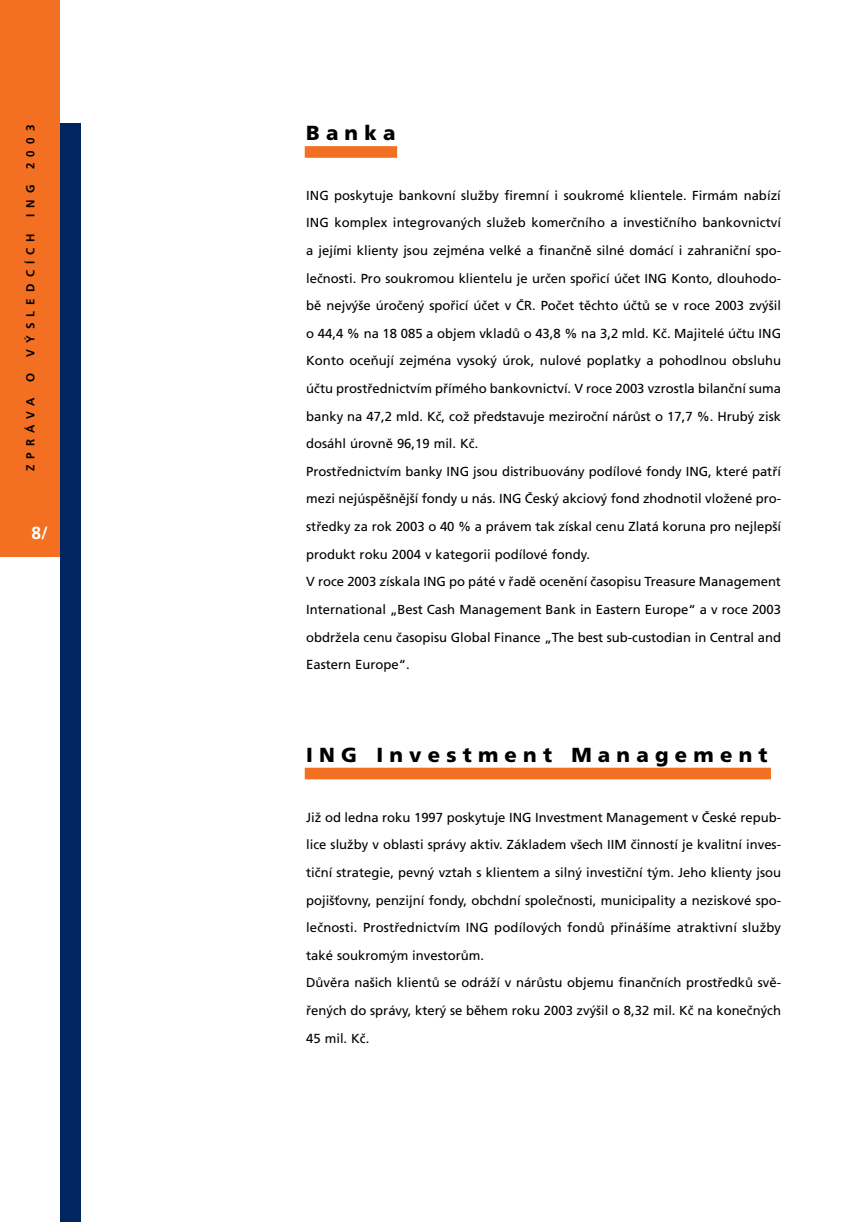
<style>
.page{position:relative;width:863px;height:1222px;background:#fff}
.page>*{position:absolute;margin:0;border:0;box-sizing:border-box;transform-origin:0 0}
.t1{font:900 20.3px "Frutiger CE";letter-spacing:.305em;color:#000}
.t2{font:700 17.5px "Frutiger CE";color:#fff}
.t3{font:13.12px/27.7px "Frutiger CE";color:#000}
.t4{font:700 11.55px "Frutiger CE";letter-spacing:.525em;color:#000}
</style>
<div class="page">
<div style="left:0;top:0;width:60px;height:556px;background:#f36f21"></div>
<div style="left:60px;top:123px;width:21px;height:1098px;background:#002561"></div>
<div style="left:305px;top:146px;width:92px;height:12px;background:#f36f21"></div>
<div style="left:305px;top:767px;width:466px;height:12px;background:#f36f21"></div>
<p class="t4" style="left:26px;top:169px;width:46px;rotate:-90deg">2003</p>
<h1 class="t1" style="left:306px;top:126px;width:91px">Banka</h1>
<p class="t3" style="left:306px;top:183px;width:476px">ING poskytuje bankovní služby firemní i soukromé klientele. Firmám nabízí ING komplex integrovaných služeb komerčního a investičního bankovnictví a jejími klienty jsou zejména velké a finančně silné domácí i zahraniční spo&shy;lečnosti. Pro soukromou klientelu je určen spořicí účet ING Konto, dlouhodo&shy;bě nejvýše úročený spořicí účet v ČR. Počet těchto účtů se v roce 2003 zvýšil o 44,4 % na 18 085 a objem vkladů o 43,8 % na 3,2 mld. Kč. Majitelé účtu ING Konto oceňují zejména vysoký úrok, nulové poplatky a pohodlnou obsluhu účtu prostřednictvím přímého bankovnictví. V roce 2003 vzrostla bilanční suma banky na 47,2 mld. Kč, což představuje meziroční nárůst o 17,7 %. Hrubý zisk dosáhl úrovně 96,19 mil. Kč.<br>Prostřednictvím banky ING jsou distribuovány podílové fondy ING, které patří mezi nejúspěšnější fondy u nás. ING Český akciový fond zhodnotil vložené pro&shy;středky za rok 2003 o 40 % a právem tak získal cenu Zlatá koruna pro nejlepší produkt roku 2004 v kategorii podílové fondy.<br>V roce 2003 získala ING po páté v řadě ocenění časopisu Treasure Management International „Best Cash Management Bank in Eastern Europe“ a v roce 2003 obdržela cenu časopisu Global Finance „The best sub-custodian in Central and Eastern Europe“.</p>
<p class="t4" style="left:26px;top:217px;width:34px;rotate:-90deg">ING</p>
<p class="t4" style="left:26px;top:357px;width:125px;rotate:-90deg">VÝSLEDCÍCH</p>
<p class="t4" style="left:26px;top:382px;width:11px;rotate:-90deg">O</p>
<p class="t4" style="left:26px;top:471px;width:75px;rotate:-90deg">ZPRÁVA</p>
<h2 class="t2" style="left:31px;top:526px;width:18px">8/</h2>
<h1 class="t1" style="left:306px;top:747px;width:463px">ING Investment Management</h1>
<p class="t3" style="left:306px;top:805px;width:476px">Již od ledna roku 1997 poskytuje ING Investment Management v České repub&shy;lice služby v oblasti správy aktiv. Základem všech IIM činností je kvalitní inves&shy;tiční strategie, pevný vztah s klientem a silný investiční tým. Jeho klienty jsou pojišťovny, penzijní fondy, obchdní společnosti, municipality a neziskové spo&shy;lečnosti. Prostřednictvím ING podílových fondů přinášíme atraktivní služby také soukromým investorům.<br>Důvěra našich klientů se odráží v nárůstu objemu finančních prostředků svě&shy;řených do správy, který se během roku 2003 zvýšil o 8,32 mil. Kč na konečných 45 mil. Kč.</p>
</div>
